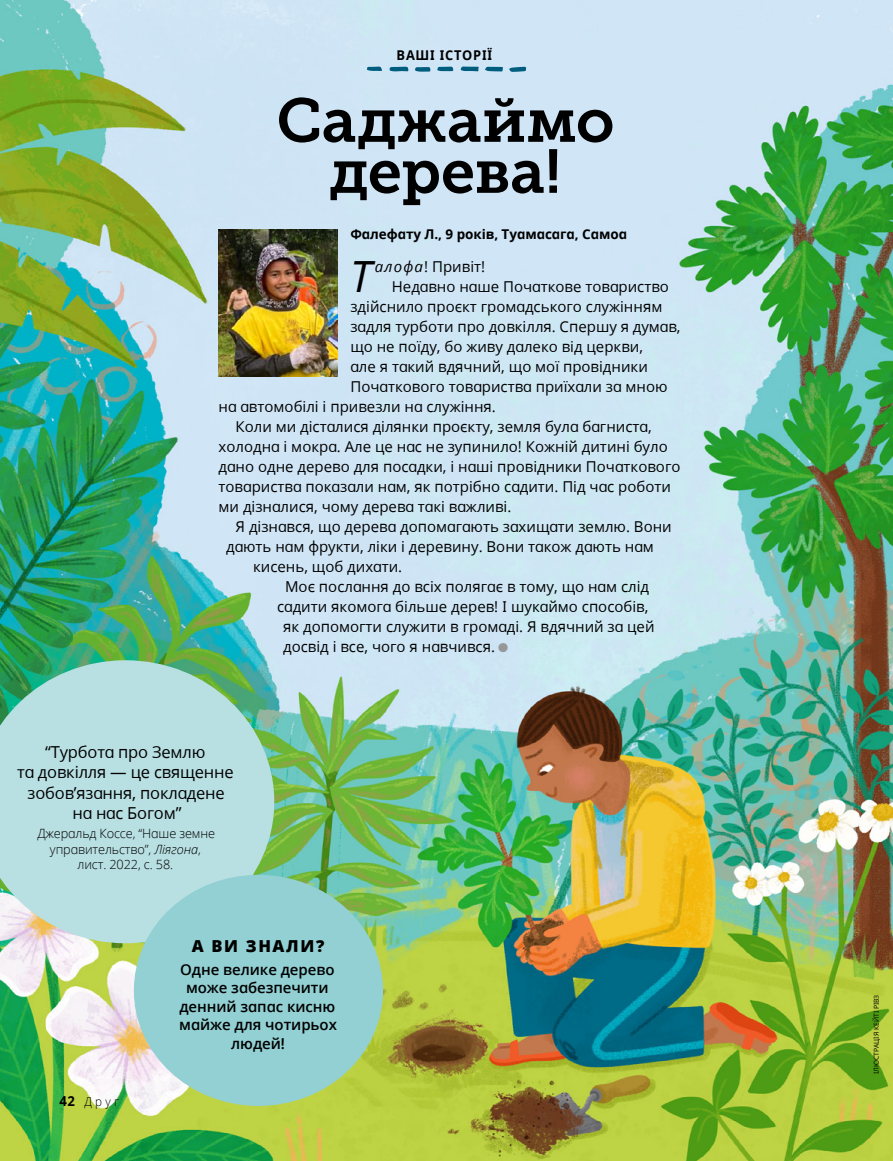
<style>
.page{position:relative;width:893px;height:1161px;background:#fff}
.page>*{position:absolute;margin:0;border:0;box-sizing:border-box;transform-origin:0 0}
.h1_next{font:61.5px/51px "Museo Slablds Lat 700";color:#000;text-align:center}
.p1_first{font:italic 43.05px "Dots Solidlds Lat";color:#000}
.p1_aside_quote_first{font:16.5px/20.5px "Dots Solidlds Lat";letter-spacing:-.01em;color:#000;text-align:center}
.p1_title_aside_sidebar{font:800 16.5px "Dots Solidlds Lat";letter-spacing:.1em;color:#000}
.p1{font:15px/20px "Dots Solidlds Lat";color:#000}
.p1_aside_sidebar_first{font:600 15px/18.5px "Dots Solidlds Lat";letter-spacing:-.005em;color:#000;text-align:center}
.p1_first-2{font:15px "Dots Solidlds Lat";color:#000}
.p1_author-name{font:700 13.5px "Dots Solidlds Lat";letter-spacing:-.005em;color:#000}
.p1_series-title__For_Older_Kids{font:700 13.5px "Dots Solidlds Lat";letter-spacing:.06em;color:#000;scale:.95 1}
.p1_aside_quote_citation{font:300 12.75px/15.3px "Dots Solidlds Lat";letter-spacing:-.01em;color:#000;text-align:center}
.t1{font:300 12.3px "Dots Solidlds Lat";color:#000;scale:.95 1}
.p1_figure_image_credit_first{font:6.75px "Dots Solidlds Lat";color:#000}
.s1{font-style:italic}
.s2{font-family:"Ding P Ilds Dpi";font-size:12.75px;color:#969798}
.s3{font-weight:700;font-size:13.8px}
</style>
<div class="page">
<img style="left:0;top:0;width:893px;height:1161px">
<img style="left:219px;top:230px;width:119px;height:146px">
<svg style="left:389px;top:67px;width:19px;height:4px"></svg>
<svg style="left:460px;top:66px;width:19px;height:5px"></svg>
<svg style="left:485px;top:67px;width:18px;height:5px"></svg>
<svg style="left:509px;top:67px;width:17px;height:5px"></svg>
<svg style="left:415px;top:67px;width:15px;height:5px"></svg>
<svg style="left:437px;top:67px;width:16px;height:4px"></svg>
<svg style="left:366px;top:67px;width:16px;height:4px"></svg>
<svg style="left:0;top:660px;width:274px;height:283px;background:#add9d5"></svg>
<div style="left:134px;top:875px;width:249px;height:231px;background:#92d0d3;border-radius:50%"></div>
<p class="p1_series-title__For_Older_Kids" style="left:397px;top:45px;width:102px">ВАШІ ІСТОРІЇ</p>
<p class="h1_next" style="left:276px;top:92px;width:340px">Саджаймо дерева!</p>
<p class="p1_author-name" style="left:350px;top:224px;width:278px">Фалефату Л., 9 років, Туамасага, Самоа</p>
<p class="p1_first" style="left:350px;top:245px;width:23px">Т</p>
<p class="p1_first-2" style="left:375px;top:255px;width:112px"><span class="s1">алофа</span>! Привіт!</p>
<p class="p1" style="left:392px;top:276px;width:279px">Недавно наше Початкове товариство</p>
<p class="p1" style="left:350px;top:296px;width:313px">здійснило проєкт громадського служінням</p>
<p class="p1" style="left:350px;top:316px;width:332px">задля турботи про довкілля. Спершу я думав,</p>
<p class="p1" style="left:350px;top:336px;width:294px">що не поїду, бо живу далеко від церкви,</p>
<p class="p1" style="left:350px;top:356px;width:299px">але я такий вдячний, що мої провідники</p>
<p class="p1" style="left:350px;top:376px;width:319px">Початкового товариства приїхали за мною</p>
<p class="p1" style="left:219px;top:396px;width:279px">на автомобілі і привезли на служіння.</p>
<p class="p1" style="left:219px;top:416px;width:463px;text-indent:17px">Коли ми дісталися ділянки проєкту, земля була багниста, холодна і мокра. Але це нас не зупинило! Кожній дитині було дано одне дерево для посадки, і наші провідники Початкового товариства показали нам, як потрібно садити. Під час роботи ми дізналися, чому дерева такі важливі.</p>
<p class="p1" style="left:236px;top:516px;width:438px">Я дізнався, що дерева допомагають захищати землю. Вони</p>
<p class="p1" style="left:226px;top:536px;width:429px">дають нам фрукти, ліки і деревину. Вони також дають нам</p>
<p class="p1" style="left:253px;top:556px;width:151px">кисень, щоб дихати.</p>
<p class="p1" style="left:285px;top:576px;width:366px">Моє послання до всіх полягає в тому, що нам слід</p>
<p class="p1" style="left:277px;top:596px;width:373px">садити якомога більше дерев! І шукаймо способів,</p>
<p class="p1" style="left:283px;top:616px;width:373px">як допомогти служити в громаді. Я вдячний за цей</p>
<p class="p1" style="left:283px;top:636px;width:227px">досвід і все, чого я навчився. <span class="s2">●</span></p>
<p class="p1_aside_quote_first" style="left:17px;top:741px;width:218px">“Турбота про Землю<br>та довкілля — це священне зобов’язання, покладене на нас Богом”</p>
<p class="p1_aside_quote_citation" style="left:37px;top:826px;width:179px">Джеральд Коссе, “Наше земне управительство”, <span class="s1">Ліягона</span>, лист. 2022, с. 58.</p>
<p class="t1" style="left:60px;top:1092px;width:64px"><span class="s3">42</span> Друг</p>
<p class="p1_title_aside_sidebar" style="left:192px;top:934px;width:134px">А ВИ ЗНАЛИ?</p>
<p class="p1_aside_sidebar_first" style="left:179px;top:960px;width:159px">Одне велике дерево може забезпечити денний запас кисню майже для чотирьох людей!</p>
<p class="p1_figure_image_credit_first" style="left:871px;top:1074px;width:81px;rotate:-90deg">ІЛЮСТРАЦІЯ КЕЙТІ РІВЗ</p>
</div>
